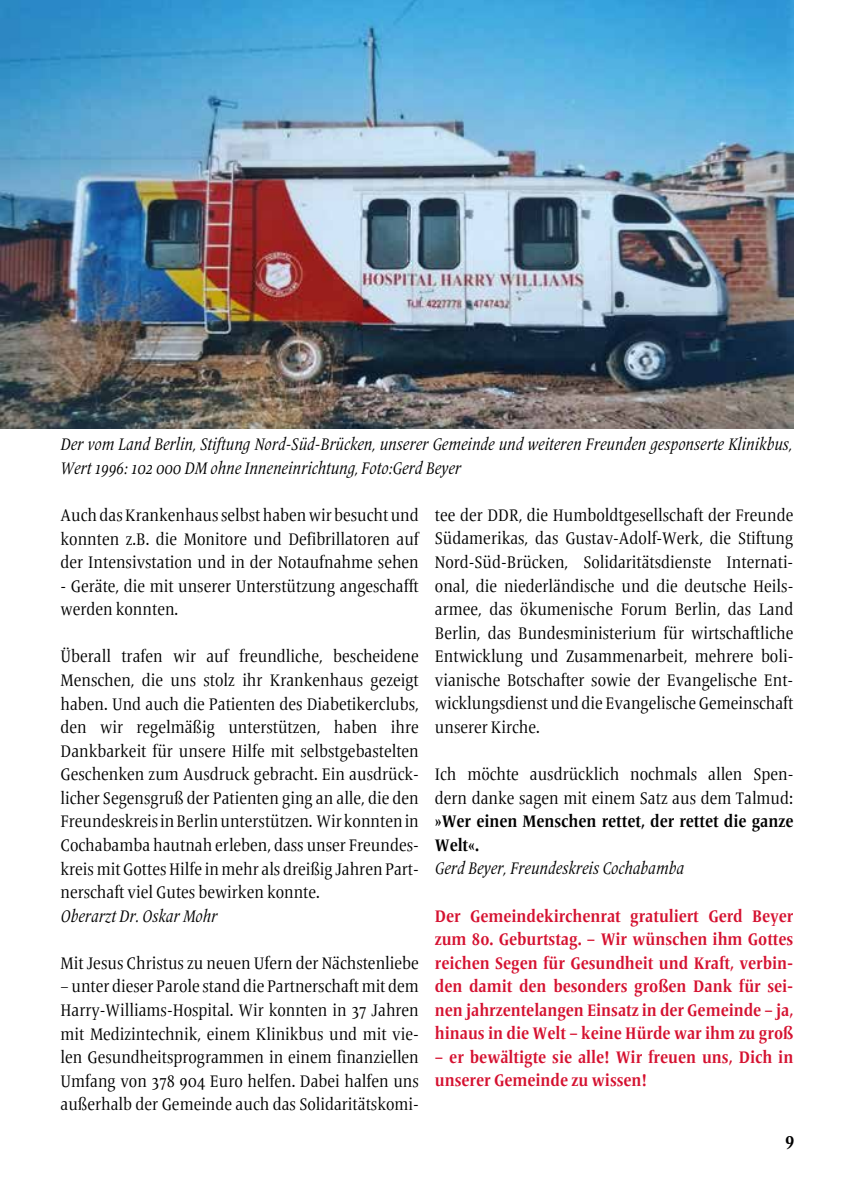
<style>
.page{position:relative;width:844px;height:1191px;background:#fff}
.page>*{position:absolute;margin:0;border:0;box-sizing:border-box;transform-origin:0 0}
.t1{font:700 condensed 19.25px "Frutiger Serif LT Pro";color:#000}
.t2{font:condensed 17.5px/23.6px "Frutiger Serif LT Pro";color:#000;text-align:justify}
.t3{font:700 condensed 17.5px/23.6px "Frutiger Serif LT Pro";color:#d51130;text-align:justify}
.t4{font:italic condensed 17.5px/23.6px "Frutiger Serif LT Pro";color:#000}
.t5{font:700 condensed 17.5px/23.6px "Frutiger Serif LT Pro";color:#000}
</style>
<div class="page">
<img style="left:0;top:0;width:793px;height:428px">
<p class="t4" style="left:61px;top:432px;width:733px">Der vom Land Berlin, Stiftung Nord-Süd-Brücken, unserer Gemeinde und weiteren Freunden gesponserte Klinikbus,<br>Wert 1996: 102 000 DM ohne Inneneinrichtung, Foto:Gerd Beyer</p>
<p class="t2" style="left:61px;top:503px;width:360px">Auch das Krankenhaus selbst haben wir besucht und konnten z.B. die Monitore und Defibrillatoren auf der Intensivstation und in der Notaufnahme sehen</p>
<p class="t2" style="left:61px;top:574px;width:359px">- Geräte, die mit unserer Unterstützung angeschafft werden konnten.</p>
<p class="t2" style="left:61px;top:645px;width:360px">Überall trafen wir auf freundliche, bescheidene Menschen, die uns stolz ihr Krankenhaus gezeigt haben. Und auch die Patienten des Diabetikerclubs, den wir regelmäßig unterstützen, haben ihre Dankbarkeit für unsere Hilfe mit selbstgebastelten Geschenken zum Ausdruck gebracht. Ein ausdrück&shy;licher Segensgruß der Patienten ging an alle, die den Freundeskreis in Berlin unterstützen. Wir konnten in Cochabamba hautnah erleben, dass unser Freundes&shy;kreis mit Gottes Hilfe in mehr als dreißig Jahren Part&shy;nerschaft viel Gutes bewirken konnte.</p>
<p class="t4" style="left:61px;top:904px;width:158px">Oberarzt Dr. Oskar Mohr</p>
<p class="t2" style="left:61px;top:951px;width:359px">Mit Jesus Christus zu neuen Ufern der Nächstenliebe</p>
<p class="t2" style="left:61px;top:974px;width:360px">– unter dieser Parole stand die Partnerschaft mit dem Harry-Williams-Hospital. Wir konnten in 37 Jahren mit Medizintechnik, einem Klinikbus und mit vie&shy;len Gesundheitsprogrammen in einem finanziellen Umfang von 378 904 Euro helfen. Dabei halfen uns außerhalb der Gemeinde auch das Solidaritätskomi-</p>
<p class="t2" style="left:435px;top:503px;width:360px">tee der DDR, die Humboldtgesellschaft der Freunde Südamerikas, das Gustav-Adolf-Werk, die Stiftung Nord-Süd-Brücken, Solidaritätsdienste Internati&shy;onal, die niederländische und die deutsche Heils&shy;armee, das ökumenische Forum Berlin, das Land Berlin, das Bundesministerium für wirtschaftliche Entwicklung und Zusammenarbeit, mehrere boli&shy;vianische Botschafter sowie der Evangelische Ent&shy;wicklungsdienst und die Evangelische Gemeinschaft unserer Kirche.</p>
<p class="t2" style="left:435px;top:762px;width:360px">Ich möchte ausdrücklich nochmals allen Spen&shy;dern danke sagen mit einem Satz aus dem Talmud:</p>
<p class="t5" style="left:435px;top:809px;width:360px">»Wer einen Menschen rettet, der rettet die ganze<br>Welt«.</p>
<p class="t4" style="left:435px;top:856px;width:251px">Gerd Beyer, Freundeskreis Cochabamba</p>
<p class="t3" style="left:435px;top:904px;width:360px">Der Gemeindekirchenrat gratuliert Gerd Beyer zum 80. Geburtstag. – Wir wünschen ihm Gottes reichen Segen für Gesundheit und Kraft, verbin&shy;den damit den besonders großen Dank für sei&shy;nen jahrzentelangen Einsatz in der Gemeinde – ja, hinaus in die Welt – keine Hürde war ihm zu groß</p>
<p class="t3" style="left:435px;top:1045px;width:360px">– er bewältigte sie alle! Wir freuen uns, Dich in unserer Gemeinde zu wissen!</p>
<p class="t1" style="left:784px;top:1128px;width:11px">9</p>
</div>
